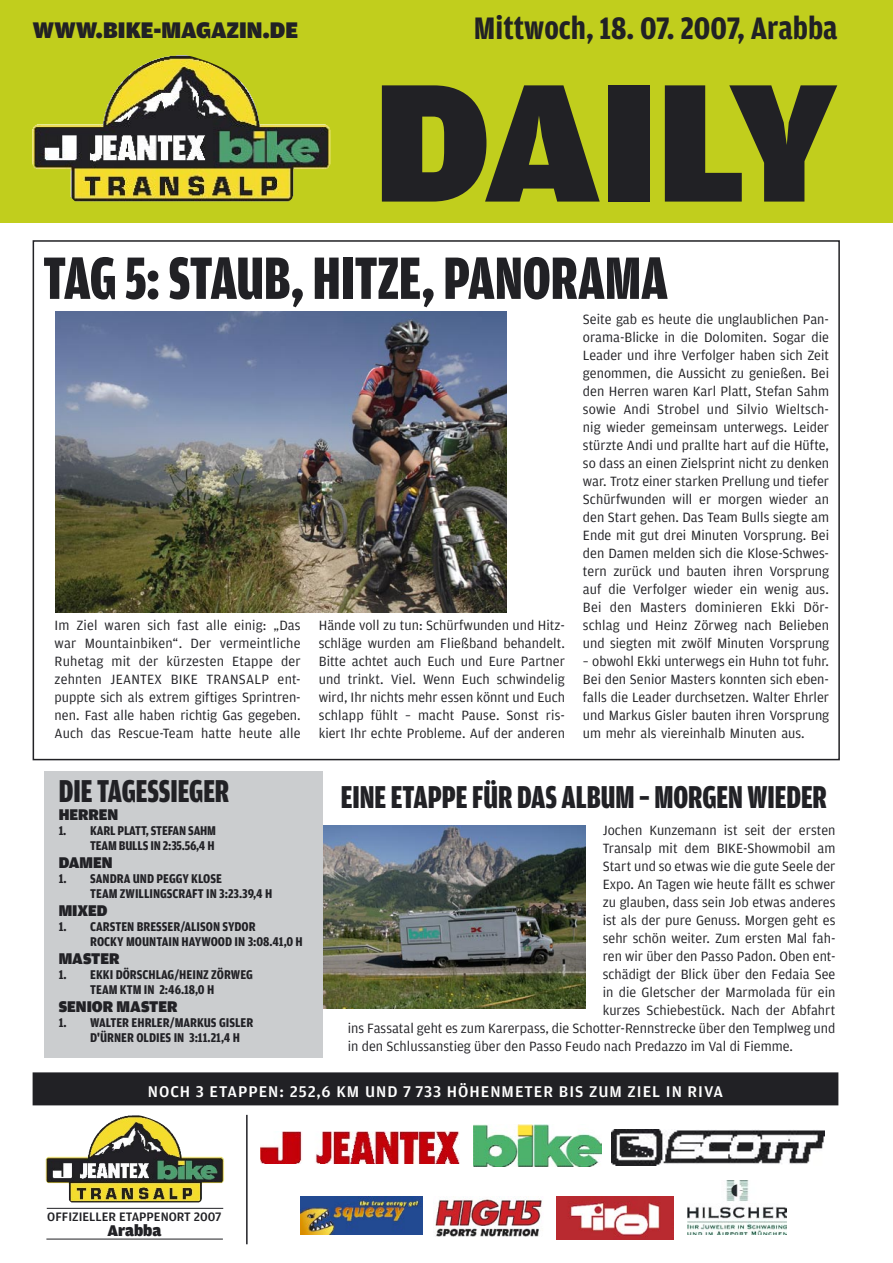
<style>
.page{position:relative;width:893px;height:1263px;background:#fff}
.page>*{position:absolute;margin:0;border:0;box-sizing:border-box;transform-origin:0 0}
.t1{font:900 178.5px "Amplitude";letter-spacing:-.015em;color:#212125}
.t2{font:900 63.45px "Amplitude Comp";color:#212125}
.t3{font:900 33.6px "Amplitude Comp";color:#212125}
.t4{font:700 33px "Amplitude Cond";color:#212125}
.t5{font:900 24px "Amplitude";color:#212125}
.t6{font:500 16.5px "Amplitude";letter-spacing:.06em;color:#fff}
.t7{font:900 16.5px "Amplitude";color:#212125}
.t8{font:14.25px/18px "Amplitude";color:#212125;text-align:justify}
.t9{font:700 13.5px "Amplitude Cond";color:#212125}
.t10{font:500 13.05px "Amplitude";color:#212125}
</style>
<div class="page">
<div style="left:0;top:0;width:893px;height:223px;background:#c1ce1d"></div>
<hr style="left:246px;top:1115px;width:2px;height:129px;background:#212125">
<img style="left:32px;top:55px;width:298px;height:146px">
<img style="left:261px;top:1131px;width:198px;height:32px">
<img style="left:300px;top:1196px;width:122px;height:38px">
<img style="left:556px;top:1196px;width:117px;height:43px">
<img style="left:435px;top:1198px;width:107px;height:39px">
<img style="left:687px;top:1180px;width:100px;height:54px">
<img style="left:612px;top:1129px;width:213px;height:36px">
<img style="left:473px;top:1125px;width:128px;height:41px">
<div style="left:33px;top:1072px;width:805px;height:33px;background:#212125"></div>
<img style="left:46px;top:1115px;width:178px;height:87px">
<hr style="left:47px;top:1208px;width:176px;height:1px;background:#212125">
<hr style="left:46px;top:1239px;width:177px;height:1px;background:#212125">
<div style="left:44px;top:771px;width:279px;height:287px;background:#cbcdcf"></div>
<img style="left:323px;top:826px;width:263px;height:183px">
<img style="left:55px;top:312px;width:451px;height:300px">
<p class="t5" style="left:33px;top:16px;width:267px">WWW.BIKE-MAGAZIN.DE</p>
<p class="t4" style="left:474px;top:10px;width:365px">Mittwoch, 18. 07. 2007, Arabba</p>
<p class="t1" style="left:375px;top:41px;width:464px">DAILY</p>
<p class="t2" style="left:43px;top:244px;width:626px">TAG 5: STAUB, HITZE, PANORAMA</p>
<p class="t8" style="left:55px;top:616px;width:248px">Im Ziel waren sich fast alle einig: „Das war Mountainbiken“. Der vermeintliche Ruhetag mit der kürzesten Etappe der zehnten JEANTEX BIKE TRANSALP ent&shy;puppte sich als extrem giftiges Sprintren&shy;nen. Fast alle haben richtig Gas gegeben.<br>Auch das Rescue-Team hatte heute alle</p>
<p class="t8" style="left:319px;top:616px;width:248px">Hände voll zu tun: Schürfwunden und Hitz&shy;schläge wurden am Fließband behandelt.<br>Bitte achtet auch Euch und Eure Partner und trinkt. Viel. Wenn Euch schwindelig wird, Ihr nichts mehr essen könnt und Euch schlapp fühlt – macht Pause. Sonst ris&shy;kiert Ihr echte Probleme. Auf der anderen</p>
<p class="t8" style="left:583px;top:310px;width:248px">Seite gab es heute die unglaublichen Pan&shy;orama-Blicke in die Dolomiten. Sogar die Leader und ihre Verfolger haben sich Zeit genommen, die Aussicht zu genießen. Bei den Herren waren Karl Platt, Stefan Sahm sowie Andi Strobel und Silvio Wieltsch&shy;nig wieder gemeinsam unterwegs. Leider stürzte Andi und prallte hart auf die Hüfte, so dass an einen Zielsprint nicht zu denken war. Trotz einer starken Prellung und tiefer Schürfwunden will er morgen wieder an den Start gehen. Das Team Bulls siegte am Ende mit gut drei Minuten Vorsprung. Bei den Damen melden sich die Klose-Schwes&shy;tern zurück und bauten ihren Vorsprung auf die Verfolger wieder ein wenig aus.<br>Bei den Masters dominieren Ekki Dör&shy;schlag und Heinz Zörweg nach Belieben und siegten mit zwölf Minuten Vorsprung</p>
<p class="t8" style="left:583px;top:652px;width:248px">– obwohl Ekki unterwegs ein Huhn tot fuhr.<br>Bei den Senior Masters konnten sich eben&shy;falls die Leader durchsetzen. Walter Ehrler und Markus Gisler bauten ihren Vorsprung um mehr als viereinhalb Minuten aus.</p>
<p class="t3" style="left:59px;top:773px;width:172px">DIE TAGESSIEGER</p>
<p class="t7" style="left:59px;top:805px;width:61px">HERREN</p>
<p class="t9" style="left:59px;top:823px;width:159px">1. KARL PLATT, STEFAN SAHM</p>
<p class="t9" style="left:90px;top:838px;width:126px">TEAM BULLS IN 2:35.56,4 H</p>
<p class="t7" style="left:59px;top:853px;width:55px">DAMEN</p>
<p class="t9" style="left:59px;top:871px;width:165px">1. SANDRA UND PEGGY KLOSE</p>
<p class="t9" style="left:90px;top:886px;width:184px">TEAM ZWILLINGSCRAFT IN 3:23.39,4 H</p>
<p class="t7" style="left:59px;top:901px;width:50px">MIXED</p>
<p class="t9" style="left:59px;top:919px;width:198px">1. CARSTEN BRESSER/ALISON SYDOR</p>
<p class="t9" style="left:90px;top:934px;width:214px">ROCKY MOUNTAIN HAYWOOD IN 3:08.41,0 H</p>
<p class="t7" style="left:59px;top:949px;width:62px">MASTER</p>
<p class="t9" style="left:59px;top:967px;width:196px">1. EKKI DÖRSCHLAG/HEINZ ZÖRWEG</p>
<p class="t9" style="left:90px;top:982px;width:126px">TEAM KTM IN 2:46.18,0 H</p>
<p class="t7" style="left:59px;top:997px;width:120px">SENIOR MASTER</p>
<p class="t9" style="left:59px;top:1015px;width:196px">1. WALTER EHRLER/MARKUS GISLER</p>
<p class="t9" style="left:90px;top:1030px;width:151px">D'ÜRNER OLDIES IN 3:11.21,4 H</p>
<p class="t3" style="left:341px;top:779px;width:487px">EINE ETAPPE FÜR DAS ALBUM – MORGEN WIEDER</p>
<p class="t8" style="left:603px;top:821px;width:234px">Jochen Kunzemann ist seit der ersten</p>
<p class="t8" style="left:603px;top:839px;width:234px">Transalp mit dem BIKE-Showmobil am</p>
<p class="t8" style="left:603px;top:857px;width:234px">Start und so etwas wie die gute Seele der</p>
<p class="t8" style="left:603px;top:875px;width:234px">Expo. An Tagen wie heute fällt es schwer</p>
<p class="t8" style="left:603px;top:893px;width:234px">zu glauben, dass sein Job etwas anderes</p>
<p class="t8" style="left:603px;top:911px;width:234px">ist als der pure Genuss. Morgen geht es</p>
<p class="t8" style="left:603px;top:929px;width:234px">sehr schön weiter. Zum ersten Mal fah-</p>
<p class="t8" style="left:603px;top:947px;width:234px">ren wir über den Passo Padon. Oben ent-</p>
<p class="t8" style="left:603px;top:965px;width:234px">schädigt der Blick über den Fedaia See</p>
<p class="t8" style="left:603px;top:983px;width:234px">in die Gletscher der Marmolada für ein</p>
<p class="t8" style="left:603px;top:1001px;width:234px">kurzes Schiebestück. Nach der Abfahrt</p>
<p class="t8" style="left:348px;top:1019px;width:489px">ins Fassatal geht es zum Karerpass, die Schotter-Rennstrecke über den Templweg und</p>
<p class="t8" style="left:348px;top:1037px;width:447px">in den Schlussanstieg über den Passo Feudo nach Predazzo im Val di Fiemme.</p>
<p class="t6" style="left:148px;top:1082px;width:577px">NOCH 3 ETAPPEN: 252,6 KM UND 7 733 HÖHENMETER BIS ZUM ZIEL IN RIVA</p>
<p class="t10" style="left:47px;top:1209px;width:176px">OFFIZIELLER ETAPPENORT 2007</p>
<p class="t7" style="left:107px;top:1221px;width:56px">Arabba</p>
</div>
